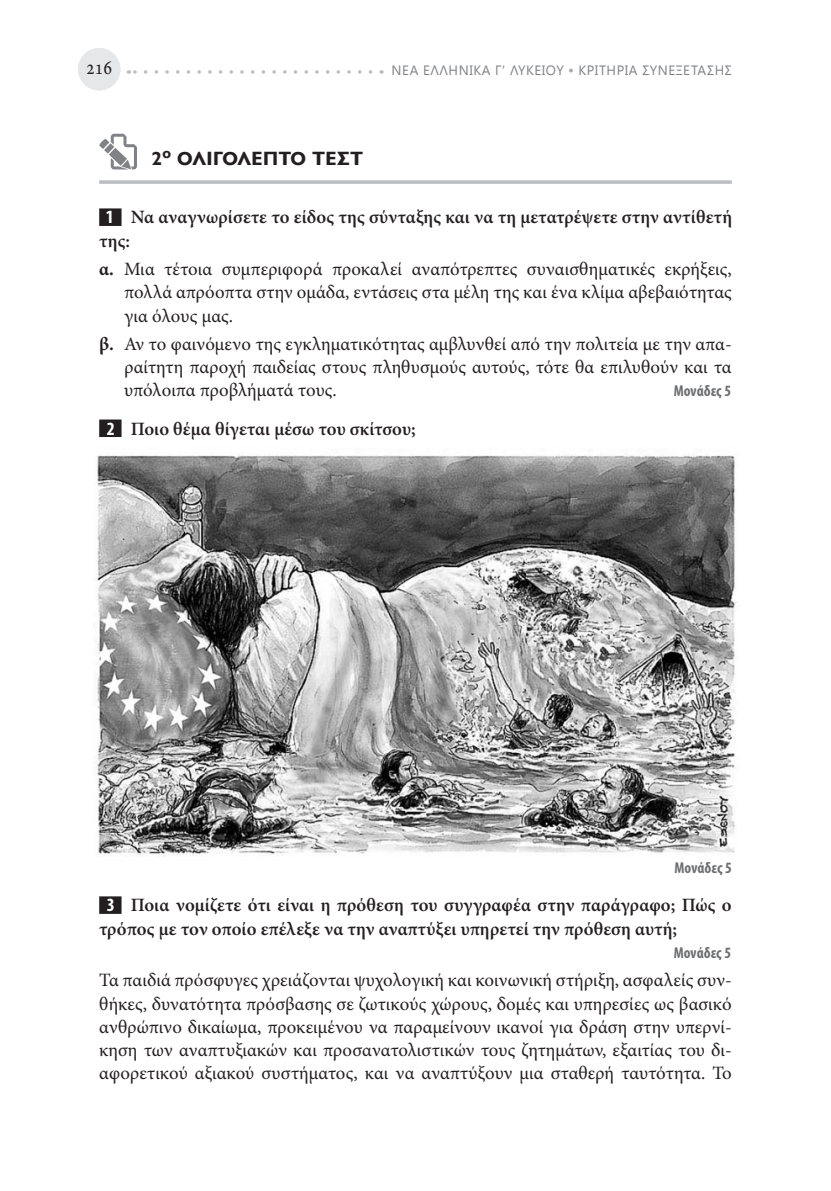
<style>
.page{position:relative;width:831px;height:1191px;background:#fff}
.page>*{position:absolute;margin:0;border:0;box-sizing:border-box;transform-origin:0 0}
.t1{font:700 19.25px "Gill Sans Hel";letter-spacing:.03em;color:#231f20}
.t2{font:18.9px/23.3px "Minion Pro";color:#231f20;text-align:justify}
.t3{font:600 18.9px/23.3px "Minion Pro";color:#231f20}
.t4{font:700 condensed 15.75px "Myriad Pro";color:#6d6e70}
.t5{font:13.47px "Segoe UI";letter-spacing:.04em;color:#808285}
.s1{font-size:8.75px;color:#a7a9ac}
.s2{font-family:"Myriad Pro";font-weight:700;font-stretch:condensed;color:#fff}
.s3{font-weight:700}
</style>
<div class="page">
<svg style="left:128px;top:70px;width:243px;height:4px"></svg>
<div style="left:78px;top:48px;width:42px;height:42px;background:#e6e7e8;border-radius:50%"></div>
<hr style="left:99px;top:180px;width:633px;height:4px;background:#c5c7ca">
<div style="left:99px;top:208px;width:23px;height:18px;background:#231f20"></div>
<div style="left:99px;top:419px;width:23px;height:18px;background:#231f20"></div>
<div style="left:99px;top:896px;width:23px;height:18px;background:#231f20"></div>
<svg style="left:99px;top:134px;width:38px;height:35px"></svg>
<img style="left:94px;top:454px;width:643px;height:402px">
<p class="t5" style="left:392px;top:65px;width:342px">ΝΕΑ ΕΛΛΗΝΙΚΑ Γʹ ΛΥΚΕΙΟΥ <span class="s1">●</span> ΚΡΙΤΗΡΙΑ ΣΥΝΕΞΕΤΑΣΗΣ</p>
<p class="t1" style="left:152px;top:148px;width:213px">2<sup>ο</sup> ΟΛΙΓΟΛΕΠΤΟ ΤΕΣΤ</p>
<p class="t3" style="left:99px;top:207px;width:634px;text-indent:6px"><span class="s2">1</span> Να αναγνωρίσετε το είδος της σύνταξης και να τη μετατρέψετε στην αντίθετή της:</p>
<p class="t2" style="left:124px;top:259px;width:609px;text-indent:-25px"><span class="s3">α.</span> Μια τέτοια συμπεριφορά προκαλεί αναπότρεπτες συναισθηματικές εκρήξεις, πολλά απρόοπτα στην ομάδα, εντάσεις στα μέλη της και ένα κλίμα αβεβαιότητας για όλους μας.</p>
<p class="t2" style="left:124px;top:334px;width:609px;text-indent:-25px"><span class="s3">β.</span> Αν το φαινόμενο της εγκληματικότητας αμβλυνθεί από την πολιτεία με την απα&shy;ραίτητη παροχή παιδείας στους πληθυσμούς αυτούς, τότε θα επιλυθούν και τα υπόλοιπα προβλήματά τους.</p>
<p class="t4" style="left:674px;top:385px;width:59px">Μονάδες 5</p>
<p class="t3" style="left:107px;top:418px;width:310px"><span class="s2">2</span> Ποιο θέμα θίγεται μέσω του σκίτσου;</p>
<p class="t4" style="left:675px;top:862px;width:59px">Μονάδες 5</p>
<p class="t3" style="left:99px;top:895px;width:634px;text-indent:7px"><span class="s2">3</span> Ποια νομίζετε ότι είναι η πρόθεση του συγγραφέα στην παράγραφο; Πώς ο τρόπος με τον οποίο επέλεξε να την αναπτύξει υπηρετεί την πρόθεση αυτή;</p>
<p class="t4" style="left:674px;top:946px;width:59px">Μονάδες 5</p>
<p class="t2" style="left:99px;top:970px;width:634px">Τα παιδιά πρόσφυγες χρειάζονται ψυχολογική και κοινωνική στήριξη, ασφαλείς συν&shy;θήκες, δυνατότητα πρόσβασης σε ζωτικούς χώρους, δομές και υπηρεσίες ως βασικό ανθρώπινο δικαίωμα, προκειμένου να παραμείνουν ικανοί για δράση στην υπερνί&shy;κηση των αναπτυξιακών και προσανατολιστικών τους ζητημάτων, εξαιτίας του δι&shy;αφορετικού αξιακού συστήματος, και να αναπτύξουν μια σταθερή ταυτότητα. Το</p>
</div>
